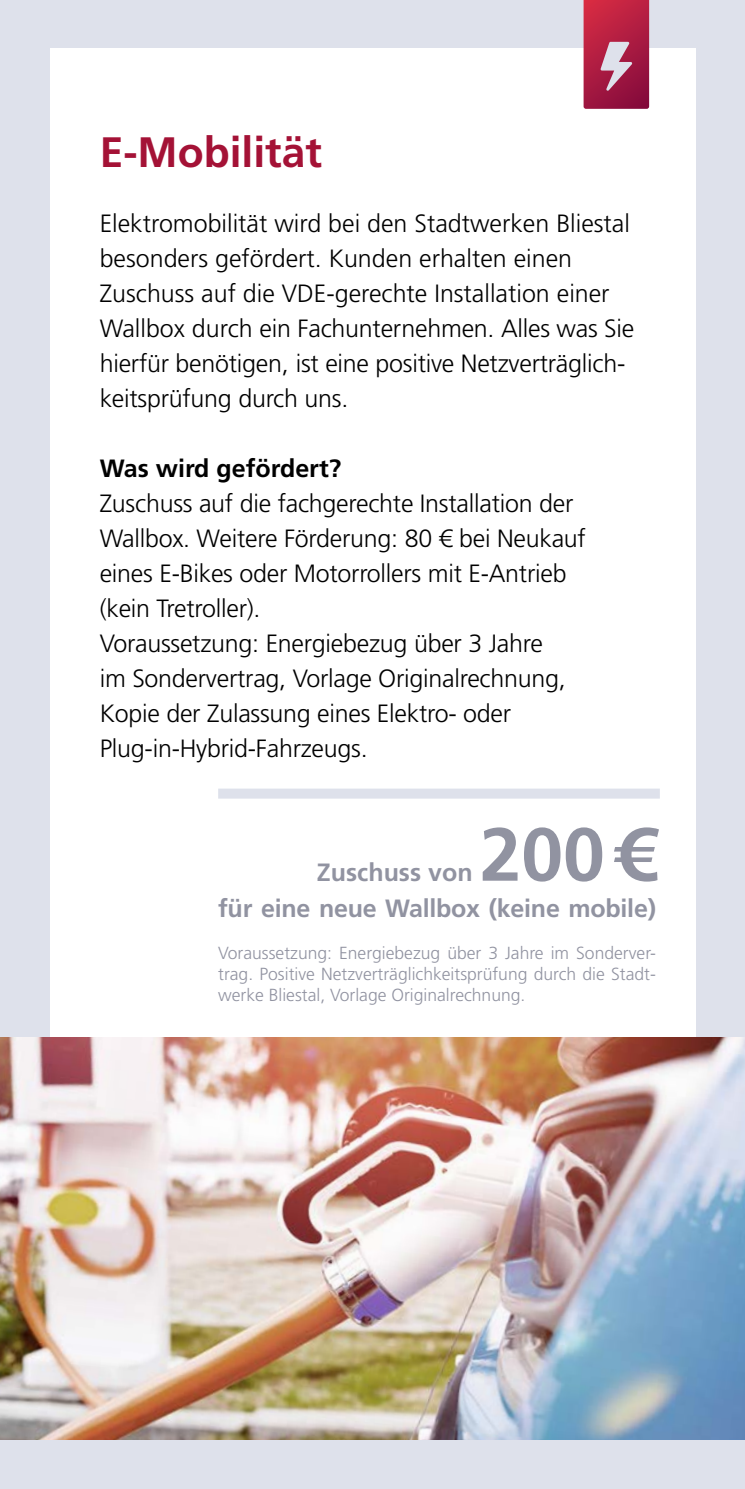
<style>
.page{position:relative;width:745px;height:1489px;background:#fff}
.page>*{position:absolute;margin:0;border:0;box-sizing:border-box;transform-origin:0 0}
.t1{font:700 75px "Frutiger LT Std";color:#9193a1}
.t2{font:700 42.5px "Frutiger LT Std";color:#a41236}
.t3{font:300 25px/35px "Frutiger LT Std";letter-spacing:-.01em;color:#000}
.t4{font:700 25px "Frutiger LT Std";letter-spacing:-.01em;color:#9193a1}
.t5{font:700 25px "Frutiger LT Std";color:#000}
.t6{font:300 17.5px/21px "Frutiger LT Std";color:#9193a1;text-align:justify}
</style>
<div class="page">
<div style="left:0;top:0;width:744px;height:1488px;background:#dee1eb"></div>
<div style="left:50px;top:48px;width:644px;height:1391px;background:#fff"></div>
<img style="left:0;top:1037px;width:744px;height:402px">
<div style="left:218px;top:788px;width:441px;height:10px;background:#dee1eb"></div>
<svg style="left:583px;top:0;width:65px;height:109px;background:#b33254"></svg>
<h2 class="t2" style="left:100px;top:127px;width:223px">E-Mobilität</h2>
<p class="t3" style="left:100px;top:206px;width:535px">Elektromobilität wird bei den Stadtwerken Bliestal besonders gefördert. Kunden erhalten einen Zuschuss auf die VDE-gerechte Installation einer Wallbox durch ein Fachunternehmen. Alles was Sie hierfür benötigen, ist eine positive Netzverträglich&shy;keitsprüfung durch uns.</p>
<p class="t5" style="left:100px;top:453px;width:243px">Was wird gefördert?</p>
<p class="t3" style="left:100px;top:486px;width:487px">Zuschuss auf die fachgerechte Installation der Wallbox. Weitere Förderung: 80 € bei Neukauf eines E-Bikes oder Motorrollers mit E-Antrieb (kein Tretroller).<br>Voraussetzung: Energiebezug über 3 Jahre<br>im Sondervertrag, Vorlage Originalrechnung, Kopie der Zulassung eines Elektro- oder Plug-in-Hybrid-Fahrzeugs.</p>
<h1 class="t1" style="left:479px;top:810px;width:178px">200€</h1>
<p class="t4" style="left:218px;top:893px;width:439px">für eine neue Wallbox (keine mobile)</p>
<p class="t6" style="left:218px;top:942px;width:439px">Voraussetzung: Energiebezug über 3 Jahre im Sonderver&shy;trag. Positive Netzverträglichkeitsprüfung durch die Stadt&shy;werke Bliestal, Vorlage Originalrechnung.</p>
<p class="t4" style="left:317px;top:857px;width:157px">Zuschuss von</p>
</div>
